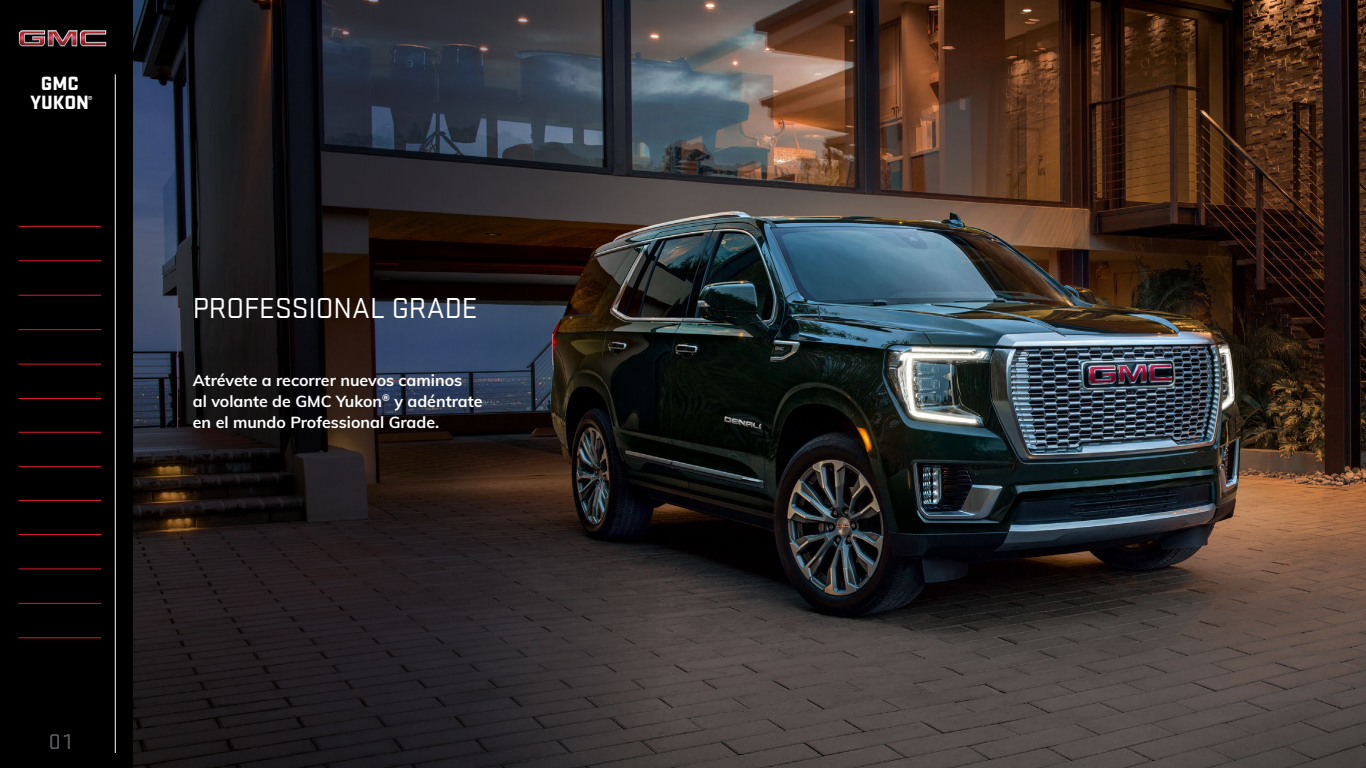
<style>
.page{position:relative;width:1366px;height:768px;background:#000}
.page>*{position:absolute;margin:0;border:0;box-sizing:border-box;transform-origin:0 0}
.t1{font:30px "Stratum GMC";color:#fff}
.t2{font:22px "Stratum GMC";color:#54565b}
.t3{font:900 20px/19px "Stratum GMC";color:#fff;text-align:center}
.t4{font:700 16px/21px "Muli";color:#fff}
.t5{font:900 9px "Stratum GMC";color:#fff}
</style>
<div class="page">
<img style="left:18px;top:30px;width:89px;height:17px">
<hr style="left:19px;top:261px;width:82px;height:1px;background:#da1a32">
<hr style="left:19px;top:226px;width:82px;height:1px;background:#da1a32">
<hr style="left:19px;top:295px;width:82px;height:1px;background:#da1a32">
<hr style="left:19px;top:329px;width:82px;height:1px;background:#da1a32">
<hr style="left:19px;top:364px;width:82px;height:1px;background:#da1a32">
<hr style="left:19px;top:398px;width:82px;height:1px;background:#da1a32">
<hr style="left:19px;top:432px;width:82px;height:1px;background:#da1a32">
<hr style="left:19px;top:466px;width:82px;height:1px;background:#da1a32">
<hr style="left:19px;top:500px;width:82px;height:1px;background:#da1a32">
<hr style="left:19px;top:534px;width:82px;height:1px;background:#da1a32">
<hr style="left:19px;top:569px;width:82px;height:1px;background:#da1a32">
<hr style="left:19px;top:603px;width:82px;height:1px;background:#da1a32">
<hr style="left:19px;top:638px;width:82px;height:1px;background:#da1a32">
<hr style="left:115px;top:74px;width:1px;height:679px;background:#fff">
<img style="left:666px;top:0;width:700px;height:768px">
<svg style="left:133px;top:0;width:533px;height:768px;background:#252327"></svg>
<hr style="left:177px;top:295px;width:1px;height:133px;background:#da1a32">
<p class="t3" style="left:31px;top:72px;width:60px">GMC<br>YUKON</p>
<p class="t5" style="left:88px;top:92px;width:6px">®</p>
<h1 class="t1" style="left:193px;top:289px;width:287px">PROFESSIONAL GRADE</h1>
<p class="t4" style="left:193px;top:369px;width:291px">Atrévete a recorrer nuevos caminos<br>al volante de GMC Yukon<sup>®</sup> y adéntrate en el mundo Professional Grade.</p>
<h2 class="t2" style="left:49px;top:727px;width:24px">01</h2>
</div>
